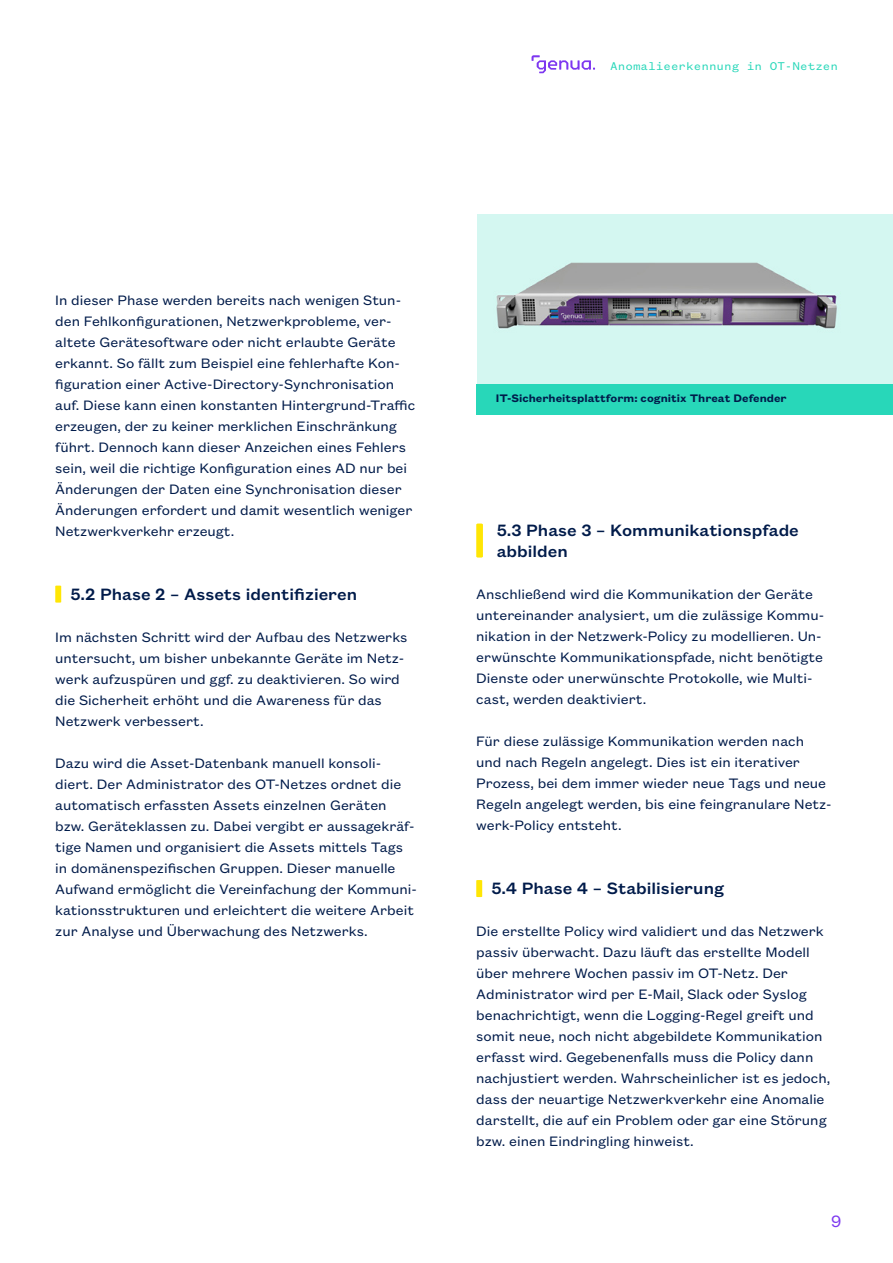
<style>
.page{position:relative;width:893px;height:1263px;background:#fff}
.page>*{position:absolute;margin:0;border:0;box-sizing:border-box;transform-origin:0 0}
.t1{font:500 18px/21.6px "Founders Grotesk Text";color:#001b4a}
.t2{font:18px "Founders Grotesk Mono";color:#7d38f0}
.t3{font:15px/21px "Founders Grotesk Text";color:#001b4a}
.t4{font:12.3px "Founders Grotesk Mono";color:#28d7b9}
.t5{font:600 12px "Founders Grotesk Text";color:#001b4a}
</style>
<div class="page">
<img style="left:477px;top:214px;width:416px;height:170px">
<svg style="left:55px;top:586px;width:6px;height:17px"></svg>
<svg style="left:476px;top:523px;width:7px;height:34px"></svg>
<svg style="left:476px;top:880px;width:6px;height:17px"></svg>
<div style="left:476px;top:384px;width:417px;height:31px;background:#28d7b9"></div>
<svg style="left:531px;top:55px;width:64px;height:18px"></svg>
<p class="t4" style="left:610px;top:59px;width:229px">Anomalieerkennung in OT-Netzen</p>
<p class="t3" style="left:55px;top:289px;width:362px">In dieser Phase werden bereits nach wenigen Stun&shy;den Fehlkonfigurationen, Netzwerkprobleme, ver&shy;altete Gerätesoftware oder nicht erlaubte Geräte erkannt. So fällt zum Beispiel eine fehlerhafte Kon&shy;figuration einer Active-Directory-Synchronisation auf. Diese kann einen konstanten Hintergrund-Traffic erzeugen, der zu keiner merklichen Einschränkung führt. Dennoch kann dieser Anzeichen eines Fehlers sein, weil die richtige Konfiguration eines AD nur bei Änderungen der Daten eine Synchronisation dieser Änderungen erfordert und damit wesentlich weniger Netzwerkverkehr erzeugt.</p>
<p class="t1" style="left:70px;top:582px;width:288px">5.2 Phase 2 – Assets identifizieren</p>
<p class="t3" style="left:55px;top:625px;width:354px">Im nächsten Schritt wird der Aufbau des Netzwerks untersucht, um bisher unbekannte Geräte im Netz&shy;werk aufzuspüren und ggf. zu deaktivieren. So wird die Sicherheit erhöht und die Awareness für das Netzwerk verbessert.</p>
<p class="t3" style="left:55px;top:751px;width:363px">Dazu wird die Asset-Datenbank manuell konsoli&shy;diert. Der Administrator des OT-Netzes ordnet die automatisch erfassten Assets einzelnen Geräten bzw. Geräteklassen zu. Dabei vergibt er aussagekräf&shy;tige Namen und organisiert die Assets mittels Tags in domänenspezifischen Gruppen. Dieser manuelle Aufwand ermöglicht die Vereinfachung der Kommuni&shy;kationsstrukturen und erleichtert die weitere Arbeit zur Analyse und Überwachung des Netzwerks.</p>
<p class="t5" style="left:496px;top:390px;width:292px">IT-Sicherheitsplattform: cognitix Threat Defender</p>
<p class="t1" style="left:497px;top:518px;width:304px">5.3 Phase 3 – Kommunikationspfade abbilden</p>
<p class="t3" style="left:476px;top:583px;width:349px">Anschließend wird die Kommunikation der Geräte untereinander analysiert, um die zulässige Kommu&shy;nikation in der Netzwerk-Policy zu modellieren. Un&shy;erwünschte Kommunikationspfade, nicht benötigte Dienste oder unerwünschte Protokolle, wie Multi&shy;cast, werden deaktiviert.</p>
<p class="t3" style="left:476px;top:730px;width:357px">Für diese zulässige Kommunikation werden nach und nach Regeln angelegt. Dies ist ein iterativer Prozess, bei dem immer wieder neue Tags und neue Regeln angelegt werden, bis eine feingranulare Netz&shy;werk-Policy entsteht.</p>
<p class="t1" style="left:491px;top:876px;width:234px">5.4 Phase 4 – Stabilisierung</p>
<p class="t3" style="left:476px;top:920px;width:356px">Die erstellte Policy wird validiert und das Netzwerk passiv überwacht. Dazu läuft das erstellte Modell über mehrere Wochen passiv im OT-Netz. Der Administrator wird per E-Mail, Slack oder Syslog benachrichtigt, wenn die Logging-Regel greift und somit neue, noch nicht abgebildete Kommunikation erfasst wird. Gegebenenfalls muss die Policy dann nachjustiert werden. Wahrscheinlicher ist es jedoch, dass der neuartige Netzwerkverkehr eine Anomalie darstellt, die auf ein Problem oder gar eine Störung bzw. einen Eindringling hinweist.</p>
<p class="t2" style="left:831px;top:1211px;width:13px">9</p>
</div>
